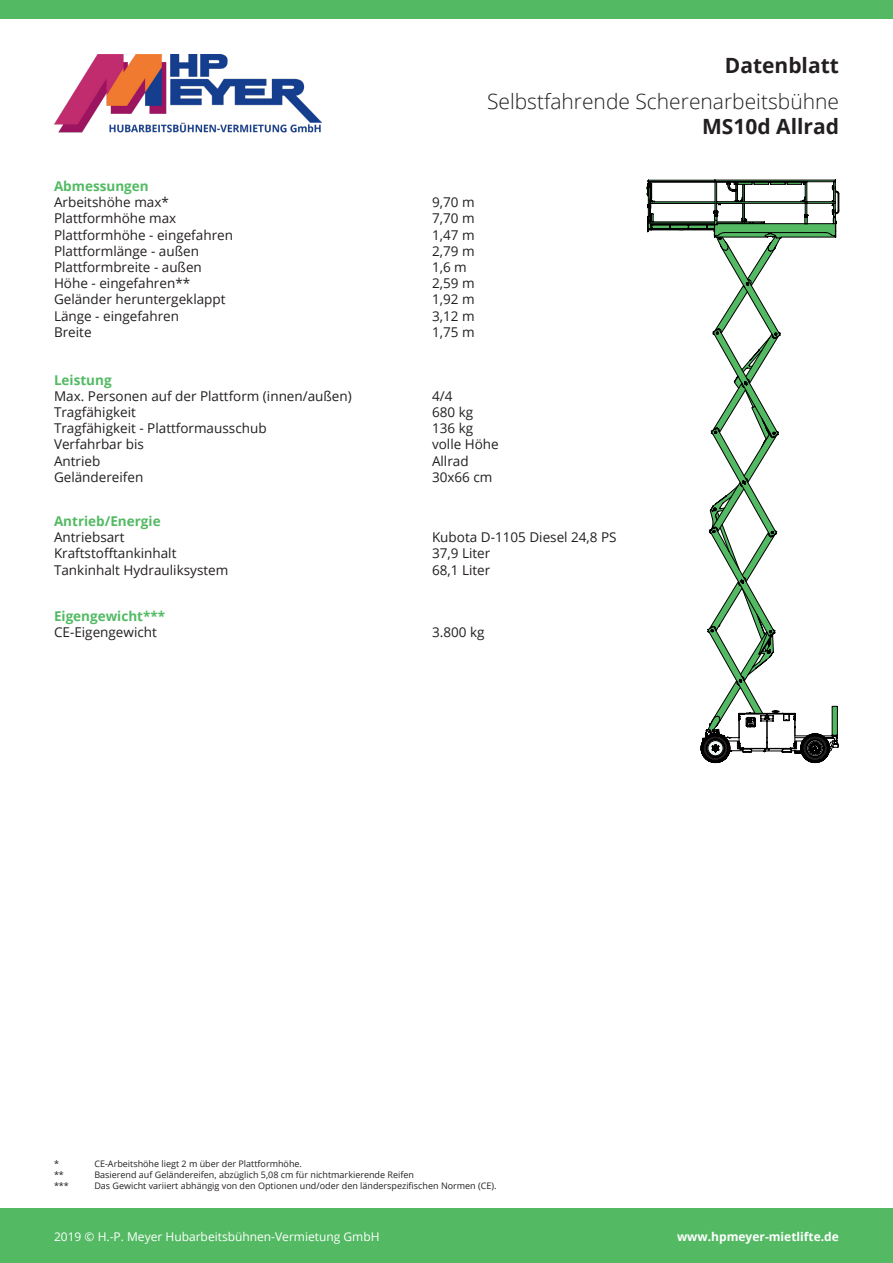
<style>
.page{position:relative;width:893px;height:1263px;background:#fff}
.page>*{position:absolute;margin:0;border:0;box-sizing:border-box;transform-origin:0 0}
.t1{font:300 21px "Open Sans";color:#231f20}
.t2{font:700 21px "Open Sans";color:#231f20}
.t3{font:13.5px "Open Sans";color:#231f20}
.t4{font:700 13.5px "Open Sans";color:#53ba63}
.t5{font:12px "Open Sans";color:#fff}
.t6{font:700 12px "Open Sans";color:#fff}
.t7{font:9px "Open Sans";color:#231f20}
</style>
<div class="page">
<div style="left:0;top:1209px;width:893px;height:54px;background:#53ba63"></div>
<img style="left:54px;top:54px;width:268px;height:79px">
<div style="left:0;top:0;width:893px;height:18px;background:#53ba63"></div>
<svg style="left:647px;top:180px;width:192px;height:583px"></svg>
<p class="t2" style="left:725px;top:50px;width:116px">Datenblatt</p>
<p class="t1" style="left:487px;top:87px;width:353px">Selbstfahrende Scherenarbeitsbühne</p>
<p class="t2" style="left:702px;top:112px;width:138px">MS10d Allrad</p>
<p class="t4" style="left:54px;top:177px;width:96px">Abmessungen</p>
<p class="t3" style="left:54px;top:193px;width:116px">Arbeitshöhe max*</p>
<p class="t3" style="left:432px;top:193px;width:44px">9,70 m</p>
<p class="t3" style="left:54px;top:209px;width:124px">Plattformhöhe max</p>
<p class="t3" style="left:432px;top:209px;width:44px">7,70 m</p>
<p class="t3" style="left:54px;top:225px;width:181px">Plattformhöhe - eingefahren</p>
<p class="t3" style="left:432px;top:225px;width:44px">1,47 m</p>
<p class="t3" style="left:54px;top:242px;width:146px">Plattformlänge - außen</p>
<p class="t3" style="left:432px;top:242px;width:44px">2,79 m</p>
<p class="t3" style="left:54px;top:258px;width:149px">Plattformbreite - außen</p>
<p class="t3" style="left:432px;top:258px;width:36px">1,6 m</p>
<p class="t3" style="left:54px;top:274px;width:138px">Höhe - eingefahren**</p>
<p class="t3" style="left:432px;top:274px;width:44px">2,59 m</p>
<p class="t3" style="left:54px;top:290px;width:173px">Geländer heruntergeklappt</p>
<p class="t3" style="left:432px;top:290px;width:44px">1,92 m</p>
<p class="t3" style="left:54px;top:306px;width:127px">Länge - eingefahren</p>
<p class="t3" style="left:432px;top:306px;width:44px">3,12 m</p>
<p class="t3" style="left:54px;top:323px;width:39px">Breite</p>
<p class="t3" style="left:432px;top:323px;width:44px">1,75 m</p>
<p class="t4" style="left:54px;top:370px;width:59px">Leistung</p>
<p class="t3" style="left:54px;top:387px;width:299px">Max. Personen auf der Plattform (innen/außen)</p>
<p class="t3" style="left:432px;top:387px;width:22px">4/4</p>
<p class="t3" style="left:54px;top:403px;width:83px">Tragfähigkeit</p>
<p class="t3" style="left:432px;top:403px;width:43px">680 kg</p>
<p class="t3" style="left:54px;top:419px;width:214px">Tragfähigkeit - Plattformausschub</p>
<p class="t3" style="left:432px;top:419px;width:43px">136 kg</p>
<p class="t3" style="left:54px;top:435px;width:91px">Verfahrbar bis</p>
<p class="t3" style="left:432px;top:435px;width:68px">volle Höhe</p>
<p class="t3" style="left:54px;top:451px;width:48px">Antrieb</p>
<p class="t3" style="left:432px;top:451px;width:38px">Allrad</p>
<p class="t3" style="left:54px;top:468px;width:91px">Geländereifen</p>
<p class="t3" style="left:432px;top:468px;width:62px">30x66 cm</p>
<p class="t4" style="left:54px;top:511px;width:108px">Antrieb/Energie</p>
<p class="t3" style="left:54px;top:528px;width:72px">Antriebsart</p>
<p class="t3" style="left:432px;top:528px;width:186px">Kubota D-1105 Diesel 24,8 PS</p>
<p class="t3" style="left:54px;top:544px;width:124px">Kraftstofftankinhalt</p>
<p class="t3" style="left:432px;top:544px;width:60px">37,9 Liter</p>
<p class="t3" style="left:54px;top:560px;width:176px">Tankinhalt Hydrauliksystem</p>
<p class="t3" style="left:432px;top:560px;width:60px">68,1 Liter</p>
<p class="t4" style="left:54px;top:606px;width:113px">Eigengewicht***</p>
<p class="t3" style="left:54px;top:623px;width:104px">CE-Eigengewicht</p>
<p class="t3" style="left:432px;top:623px;width:54px">3.800 kg</p>
<p class="t7" style="left:54px;top:1157px;width:6px">*</p>
<p class="t7" style="left:94px;top:1157px;width:209px">CE-Arbeitshöhe liegt 2 m über der Plattformhöhe.</p>
<p class="t7" style="left:54px;top:1168px;width:11px">**</p>
<p class="t7" style="left:94px;top:1168px;width:321px">Basierend auf Geländereifen, abzüglich 5,08 cm für nichtmarkierende Reifen</p>
<p class="t7" style="left:54px;top:1179px;width:16px">***</p>
<p class="t7" style="left:94px;top:1179px;width:404px">Das Gewicht variiert abhängig von den Optionen und/oder den länderspezifischen Normen (CE).</p>
<p class="t5" style="left:54px;top:1228px;width:327px">2019 © H.-P. Meyer Hubarbeitsbühnen-Vermietung GmbH</p>
<p class="t6" style="left:677px;top:1228px;width:163px">www.hpmeyer-mietlifte.de</p>
</div>
